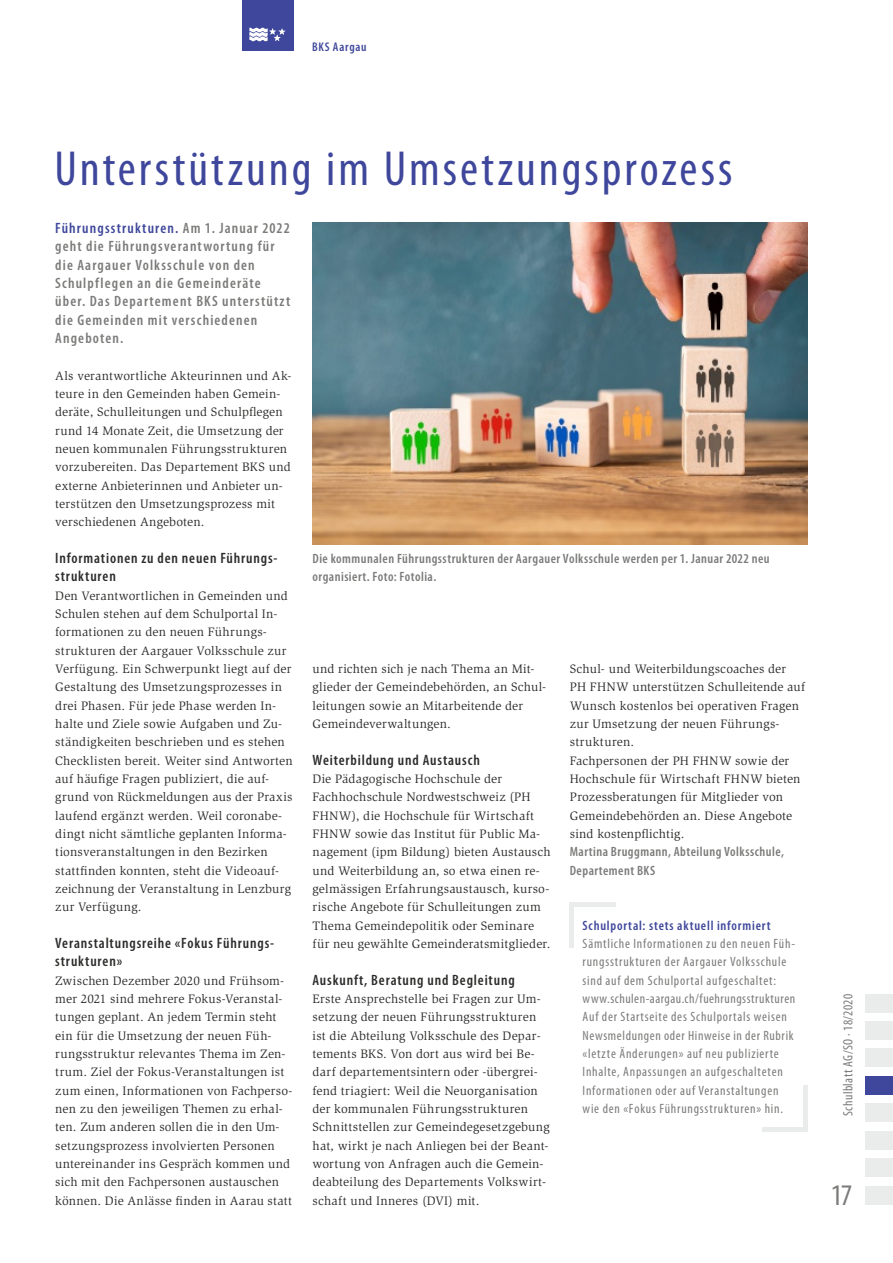
<style>
.page{position:relative;width:893px;height:1263px;background:#fff}
.page>*{position:absolute;margin:0;border:0;box-sizing:border-box;transform-origin:0 0}
.t1{font:condensed 49.5px "Myriad Pro";letter-spacing:.06em;color:#3e479b}
.t2{font:condensed 30px "Myriad Pro";color:#7b7b7a}
.t3{font:600 condensed 15px/18.3px "Myriad Pro";letter-spacing:.075em;color:#7b7b7a}
.t4{font:600 condensed 15px/18.3px "Myriad Pro";letter-spacing:.055em;color:#2c2c2b}
.t5{font:condensed 13.5px/18.3px "Myriad Pro";letter-spacing:.055em;color:#7b7b7a}
.t6{font:600 condensed 13.5px/18.3px "Myriad Pro";letter-spacing:.035em;color:#7b7b7a}
.t7{font:600 condensed 13.5px "Myriad Pro";letter-spacing:.06em;color:#3e479b}
.t8{font:condensed 13.5px "Myriad Pro";letter-spacing:.03em;color:#7b7b7a}
.t9{font:12.6px/18.3px "Slimbach Std";letter-spacing:.015em;color:#2c2c2b}
.t10{font:600 condensed 12.6px "Myriad Pro";letter-spacing:.06em;color:#3e479b}
.s1{color:#3e479b}
</style>
<div class="page">
<div style="left:865px;top:1021px;width:28px;height:18px;background:#eaebeb"></div>
<div style="left:865px;top:994px;width:28px;height:18px;background:#eaebeb"></div>
<div style="left:865px;top:1048px;width:28px;height:19px;background:#eaebeb"></div>
<div style="left:865px;top:1103px;width:28px;height:19px;background:#eaebeb"></div>
<div style="left:865px;top:1131px;width:28px;height:18px;background:#eaebeb"></div>
<div style="left:865px;top:1186px;width:28px;height:18px;background:#eaebeb"></div>
<div style="left:865px;top:1158px;width:28px;height:19px;background:#eaebeb"></div>
<div style="left:865px;top:1076px;width:28px;height:18px;background:#3e479b"></div>
<div style="left:242px;top:0;width:51px;height:51px;background:#3e479b"></div>
<svg style="left:249px;top:27px;width:36px;height:14px"></svg>
<hr style="left:570px;top:902px;width:4px;height:46px;background:#eaebeb">
<hr style="left:570px;top:902px;width:46px;height:4px;background:#eaebeb">
<hr style="left:804px;top:1085px;width:4px;height:46px;background:#eaebeb">
<hr style="left:762px;top:1127px;width:46px;height:4px;background:#eaebeb">
<img style="left:313px;top:223px;width:495px;height:322px">
<p class="t10" style="left:312px;top:39px;width:56px">BKS Aargau</p>
<h1 class="t1" style="left:54px;top:138px;width:679px">Unterstützung im Umsetzungsprozess</h1>
<p class="t3" style="left:55px;top:219px;width:237px"><span class="s1">Führungsstrukturen.</span> Am 1. Januar 2022 geht die Führungsverantwortung für die Aargauer Volksschule von den<br>Schulpflegen an die Gemeinderäte über. Das Departement BKS unterstützt die Gemeinden mit verschiedenen<br>Angeboten.</p>
<p class="t9" style="left:55px;top:366px;width:238px">Als verantwortliche Akteurinnen und Ak&shy;teure in den Gemeinden haben Gemein&shy;deräte, Schulleitungen und Schulpflegen rund 14 Monate Zeit, die Umsetzung der neuen kommunalen Führungsstrukturen vorzubereiten. Das Departement BKS und externe Anbieterinnen und Anbieter un&shy;terstützen den Umsetzungsprozess mit verschiedenen Angeboten.</p>
<p class="t4" style="left:55px;top:548px;width:224px">Informationen zu den neuen Führungs&shy;strukturen</p>
<p class="t9" style="left:55px;top:586px;width:239px">Den Verantwortlichen in Gemeinden und Schulen stehen auf dem Schulportal In&shy;formationen zu den neuen Führungs&shy;strukturen der Aargauer Volksschule zur Verfügung. Ein Schwerpunkt liegt auf der Gestaltung des Umsetzungsprozesses in drei Phasen. Für jede Phase werden In&shy;halte und Ziele sowie Aufgaben und Zu&shy;ständigkeiten beschrieben und es stehen Checklisten bereit. Weiter sind Antworten auf häufige Fragen publiziert, die auf&shy;grund von Rückmeldungen aus der Praxis laufend ergänzt werden. Weil coronabe&shy;dingt nicht sämtliche geplanten Informa&shy;tionsveranstaltungen in den Bezirken stattfinden konnten, steht die Videoauf&shy;zeichnung der Veranstaltung in Lenzburg zur Verfügung.</p>
<p class="t4" style="left:55px;top:933px;width:220px">Veranstaltungsreihe «Fokus Führungs&shy;strukturen»</p>
<p class="t9" style="left:55px;top:971px;width:239px">Zwischen Dezember 2020 und Frühsom&shy;mer 2021 sind mehrere Fokus-Veranstal&shy;tungen geplant. An jedem Termin steht ein für die Umsetzung der neuen Füh&shy;rungsstruktur relevantes Thema im Zen&shy;trum. Ziel der Fokus-Veranstaltungen ist zum einen, Informationen von Fachperso&shy;nen zu den jeweiligen Themen zu erhal&shy;ten. Zum anderen sollen die in den Um&shy;setzungsprozess involvierten Personen untereinander ins Gespräch kommen und sich mit den Fachpersonen austauschen können. Die Anlässe finden in Aarau statt</p>
<p class="t6" style="left:313px;top:549px;width:459px">Die kommunalen Führungsstrukturen der Aargauer Volksschule werden per 1. Januar 2022 neu organisiert. Foto: Fotolia.</p>
<p class="t9" style="left:570px;top:660px;width:237px">Schul- und Weiterbildungscoaches der PH FHNW unterstützen Schulleitende auf Wunsch kostenlos bei operativen Fragen zur Umsetzung der neuen Führungs&shy;strukturen.<br>Fachpersonen der PH FHNW sowie der Hochschule für Wirtschaft FHNW bieten Prozessberatungen für Mitglieder von Gemeindebehörden an. Diese Angebote sind kostenpflichtig.</p>
<p class="t6" style="left:570px;top:842px;width:216px">Martina Bruggmann, Abteilung Volksschule,<br>Departement BKS</p>
<p class="t9" style="left:313px;top:660px;width:235px">und richten sich je nach Thema an Mit&shy;glieder der Gemeindebehörden, an Schul&shy;leitungen sowie an Mitarbeitende der Gemeindeverwaltungen.</p>
<p class="t4" style="left:313px;top:750px;width:169px">Weiterbildung und Austausch</p>
<p class="t9" style="left:313px;top:770px;width:240px">Die Pädagogische Hochschule der Fachhochschule Nordwestschweiz (PH FHNW), die Hochschule für Wirtschaft FHNW sowie das Institut für Public Ma&shy;nagement (ipm Bildung) bieten Austausch und Weiterbildung an, so etwa einen re&shy;gelmässigen Erfahrungsaustausch, kurso&shy;rische Angebote für Schulleitungen zum Thema Gemeindepolitik oder Seminare für neu gewählte Gemeinderatsmitglieder.</p>
<p class="t4" style="left:313px;top:970px;width:204px">Auskunft, Beratung und Begleitung</p>
<p class="t9" style="left:313px;top:989px;width:239px">Erste Ansprechstelle bei Fragen zur Um&shy;setzung der neuen Führungsstrukturen ist die Abteilung Volksschule des Depar&shy;tements BKS. Von dort aus wird bei Be&shy;darf departementsintern oder -übergrei&shy;fend triagiert: Weil die Neuorganisation der kommunalen Führungsstrukturen Schnittstellen zur Gemeindegesetzgebung hat, wirkt je nach Anliegen bei der Beant&shy;wortung von Anfragen auch die Gemein&shy;deabteilung des Departements Volkswirt&shy;schaft und Inneres (DVI) mit.</p>
<p class="t7" style="left:583px;top:917px;width:189px">Schulportal: stets aktuell informiert</p>
<p class="t5" style="left:583px;top:934px;width:214px">Sämtliche Informationen zu den neuen Füh&shy;rungsstrukturen der Aargauer Volksschule sind auf dem Schulportal aufgeschaltet: www.schulen-aargau.ch/fuehrungsstrukturen Auf der Startseite des Schulportals weisen Newsmeldungen oder Hinweise in der Rubrik «letzte Änderungen» auf neu publizierte Inhalte, Anpassungen an aufgeschalteten Informationen oder auf Veranstaltungen wie den «Fokus Führungsstrukturen» hin.</p>
<p class="t8" style="left:840px;top:1116px;width:124px;rotate:-90deg">Schulblatt AG/SO · 18/2020</p>
<h2 class="t2" style="left:831px;top:1176px;width:23px">17</h2>
</div>
